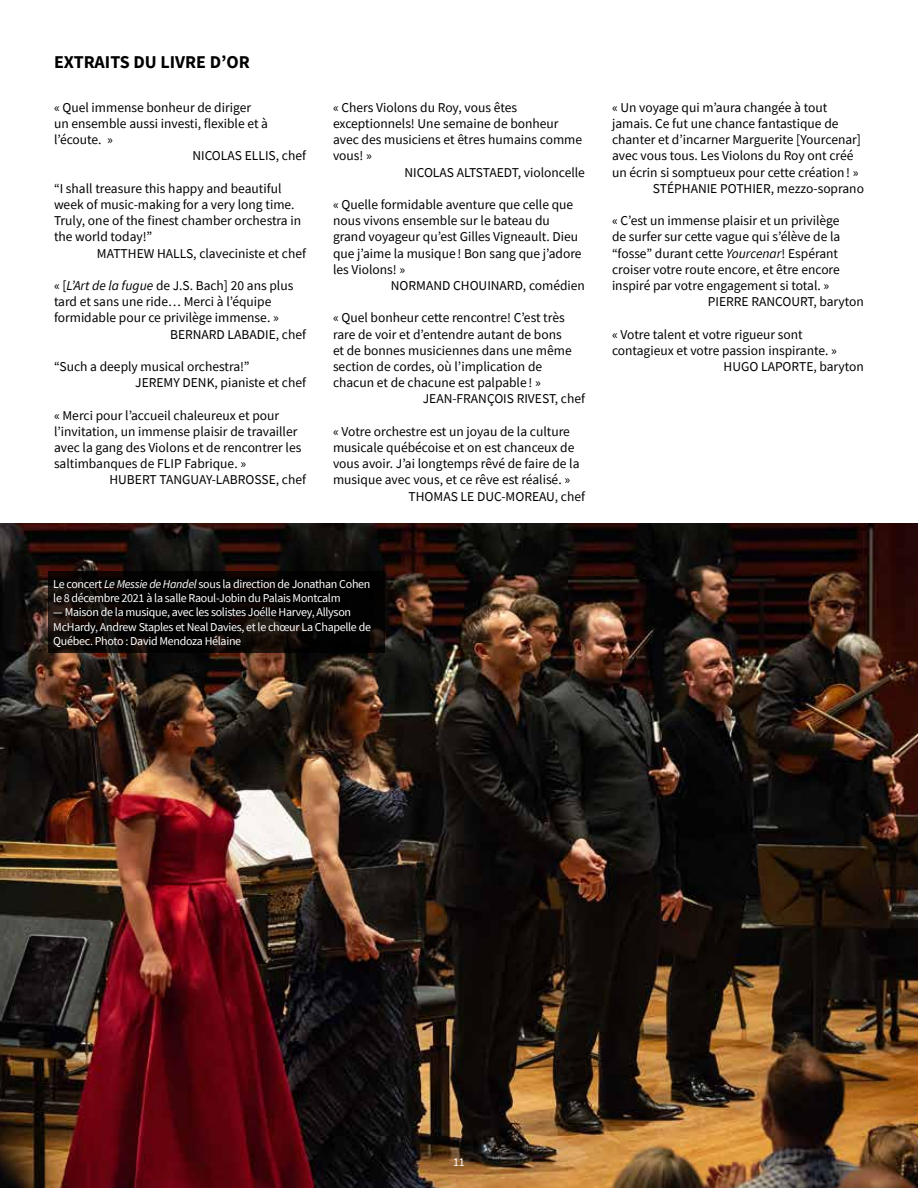
<style>
.page{position:relative;width:918px;height:1188px;background:#fff}
.page>*{position:absolute;margin:0;border:0;box-sizing:border-box;transform-origin:0 0}
.t1{font:700 18px "Source Sans Pro";color:#000}
.t2{font:13.5px/16.2px "Source Sans Pro";color:#000}
.t3{font:12px/14.4px "Source Sans Pro";letter-spacing:-.025em;color:#fff}
.s1{font-style:italic}
</style>
<div class="page">
<img style="left:0;top:524px;width:918px;height:664px">
<svg style="left:48px;top:571px;width:337px;height:82px;background:#080504"></svg>
<h1 class="t1" style="left:54px;top:49px;width:197px">EXTRAITS DU LIVRE D’OR</h1>
<p class="t2" style="left:54px;top:99px;width:199px">« Quel immense bonheur de diriger</p>
<p class="t2" style="left:54px;top:115px;width:216px">un ensemble aussi investi, flexible et à</p>
<p class="t2" style="left:54px;top:132px;width:60px">l’écoute. »</p>
<p class="t2" style="left:192px;top:148px;width:115px">NICOLAS ELLIS, chef</p>
<p class="t2" style="left:54px;top:180px;width:249px">“I shall treasure this happy and beautiful week of music-making for a very long time.<br>Truly, one of the finest chamber orchestra in the world today!”</p>
<p class="t2" style="left:97px;top:245px;width:211px">MATTHEW HALLS, claveciniste et chef</p>
<p class="t2" style="left:54px;top:277px;width:241px">« [<span class="s1">L’Art de la fugue</span> de J.S. Bach] 20 ans plus</p>
<p class="t2" style="left:54px;top:294px;width:219px">tard et sans une ride… Merci à l’équipe</p>
<p class="t2" style="left:54px;top:310px;width:226px">formidable pour ce privilège immense. »</p>
<p class="t2" style="left:170px;top:326px;width:137px">BERNARD LABADIE, chef</p>
<p class="t2" style="left:135px;top:358px;width:172px;text-indent:-81px">“Such a deeply musical orchestra!”<br>JEREMY DENK, pianiste et chef</p>
<p class="t2" style="left:54px;top:407px;width:227px">« Merci pour l’accueil chaleureux et pour</p>
<p class="t2" style="left:54px;top:423px;width:245px">l’invitation, un immense plaisir de travailler</p>
<p class="t2" style="left:54px;top:439px;width:249px">avec la gang des Violons et de rencontrer les</p>
<p class="t2" style="left:54px;top:456px;width:194px">saltimbanques de FLIP Fabrique. »</p>
<p class="t2" style="left:109px;top:472px;width:198px">HUBERT TANGUAY-LABROSSE, chef</p>
<p class="t2" style="left:333px;top:99px;width:186px">« Chers Violons du Roy, vous êtes</p>
<p class="t2" style="left:333px;top:115px;width:227px">exceptionnels! Une semaine de bonheur</p>
<p class="t2" style="left:333px;top:132px;width:251px">avec des musiciens et êtres humains comme</p>
<p class="t2" style="left:333px;top:148px;width:40px">vous! »</p>
<p class="t2" style="left:404px;top:164px;width:182px">NICOLAS ALTSTAEDT, violoncelle</p>
<p class="t2" style="left:333px;top:196px;width:242px">« Quelle formidable aventure que celle que</p>
<p class="t2" style="left:333px;top:213px;width:218px">nous vivons ensemble sur le bateau du</p>
<p class="t2" style="left:333px;top:229px;width:247px">grand voyageur qu’est Gilles Vigneault. Dieu</p>
<p class="t2" style="left:333px;top:245px;width:250px">que j’aime la musique ! Bon sang que j’adore</p>
<p class="t2" style="left:333px;top:261px;width:74px">les Violons! »</p>
<p class="t2" style="left:391px;top:277px;width:196px">NORMAND CHOUINARD, comédien</p>
<p class="t2" style="left:333px;top:310px;width:233px">« Quel bonheur cette rencontre! C’est très</p>
<p class="t2" style="left:333px;top:326px;width:230px">rare de voir et d’entendre autant de bons</p>
<p class="t2" style="left:333px;top:342px;width:240px">et de bonnes musiciennes dans une même</p>
<p class="t2" style="left:333px;top:358px;width:211px">section de cordes, où l’implication de</p>
<p class="t2" style="left:333px;top:375px;width:209px">chacun et de chacune est palpable ! »</p>
<p class="t2" style="left:423px;top:391px;width:164px">JEAN-FRANÇOIS RIVEST, chef</p>
<p class="t2" style="left:333px;top:423px;width:238px">« Votre orchestre est un joyau de la culture</p>
<p class="t2" style="left:333px;top:439px;width:243px">musicale québécoise et on est chanceux de</p>
<p class="t2" style="left:333px;top:456px;width:248px">vous avoir. J’ai longtemps rêvé de faire de la</p>
<p class="t2" style="left:333px;top:472px;width:239px">musique avec vous, et ce rêve est réalisé. »</p>
<p class="t2" style="left:409px;top:488px;width:178px">THOMAS LE DUC-MOREAU, chef</p>
<p class="t2" style="left:612px;top:99px;width:217px">« Un voyage qui m’aura changée à tout</p>
<p class="t2" style="left:612px;top:115px;width:228px">jamais. Ce fut une chance fantastique de</p>
<p class="t2" style="left:612px;top:132px;width:250px">chanter et d’incarner Marguerite [Yourcenar]</p>
<p class="t2" style="left:612px;top:148px;width:243px">avec vous tous. Les Violons du Roy ont créé</p>
<p class="t2" style="left:612px;top:164px;width:248px">un écrin si somptueux pour cette création! »</p>
<p class="t2" style="left:653px;top:180px;width:213px">STÉPHANIE POTHIER, mezzo-soprano</p>
<p class="t2" style="left:612px;top:213px;width:229px">« C’est un immense plaisir et un privilège</p>
<p class="t2" style="left:612px;top:229px;width:230px">de surfer sur cette vague qui s’élève de la</p>
<p class="t2" style="left:612px;top:245px;width:228px">“fosse” durant cette <span class="s1">Yourcenar</span>! Espérant</p>
<p class="t2" style="left:612px;top:261px;width:229px">croiser votre route encore, et être encore</p>
<p class="t2" style="left:612px;top:277px;width:219px">inspiré par votre engagement si total. »</p>
<p class="t2" style="left:708px;top:294px;width:158px">PIERRE RANCOURT, baryton</p>
<p class="t2" style="left:612px;top:326px;width:192px">« Votre talent et votre rigueur sont</p>
<p class="t2" style="left:612px;top:342px;width:227px">contagieux et votre passion inspirante. »</p>
<p class="t2" style="left:724px;top:358px;width:142px">HUGO LAPORTE, baryton</p>
<p class="t3" style="left:53px;top:576px;width:319px">Le concert <span class="s1">Le Messie de Handel</span> sous la direction de Jonathan Cohen le 8 décembre 2021 à la salle Raoul-Jobin du Palais Montcalm</p>
<p class="t3" style="left:53px;top:605px;width:319px">— Maison de la musique, avec les solistes Joélle Harvey, Allyson<br>McHardy, Andrew Staples et Neal Davies, et le chœur La Chapelle de<br>Québec. Photo : David Mendoza Hélaine</p>
<p class="t3" style="left:453px;top:1154px;width:13px">11</p>
</div>
